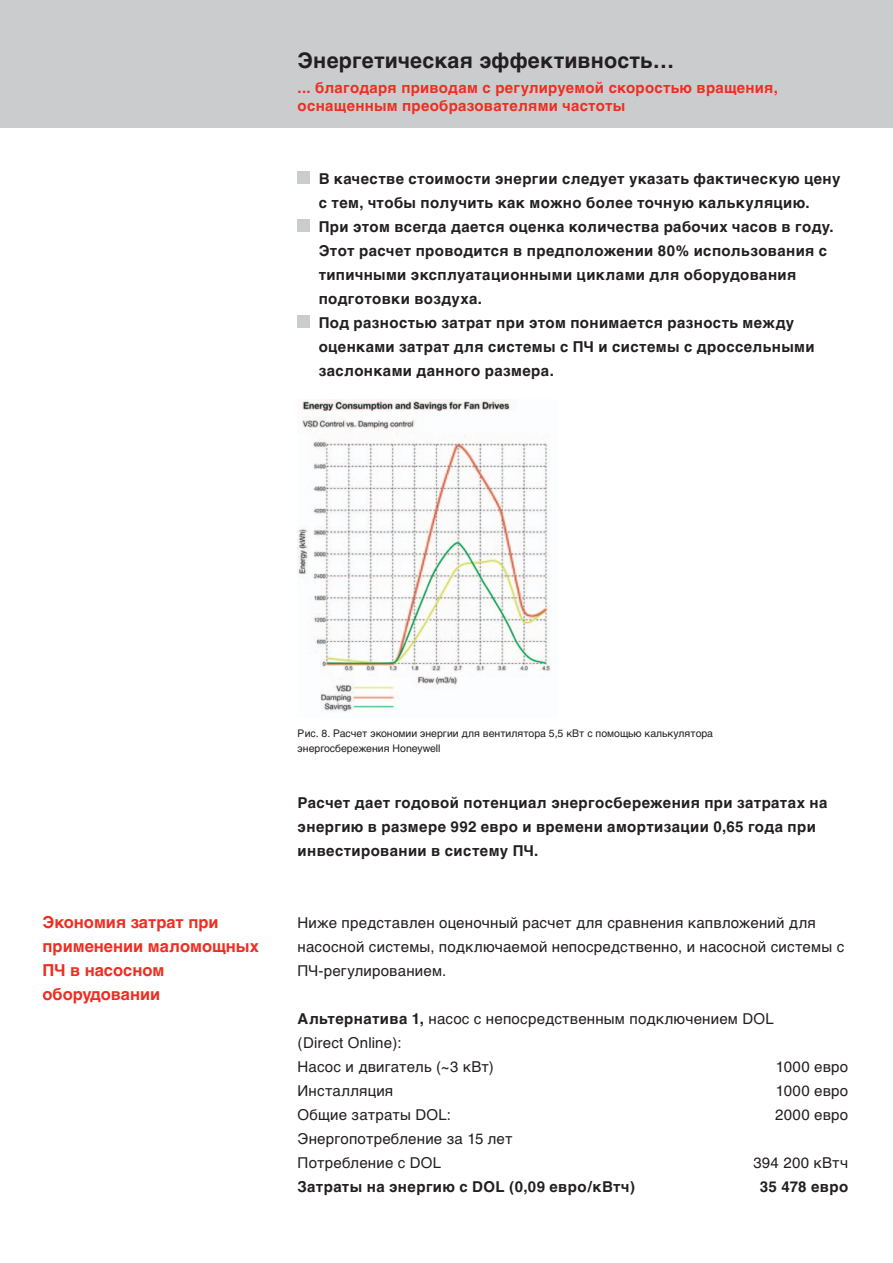
<style>
.page{position:relative;width:893px;height:1263px;background:#fff}
.page>*{position:absolute;margin:0;border:0;box-sizing:border-box;transform-origin:0 0}
.t1{font:700 21.45px "Helvetica Cyr";letter-spacing:.005em;color:#231f20}
.t2{font:700 16.5px/24px "Helvetica Cyr";color:#ee2e22}
.t3{font:700 15px/24px "Helvetica Cyr";letter-spacing:.025em;color:#231f20}
.t4{font:15px/24px "Helvetica Cyr Upright";letter-spacing:.015em;color:#231f20}
.t5{font:700 15px/18px "Helvetica Cyr";letter-spacing:.015em;color:#ee2e22}
.t6{font:10.5px/15px "Helvetica Cyr Upright";color:#231f20}
.s1{font-family:"Helvetica Cyr";font-weight:700}
</style>
<div class="page">
<div style="left:0;top:0;width:893px;height:128px;background:#cbccce"></div>
<img style="left:297px;top:400px;width:254px;height:312px">
<div style="left:298px;top:172px;width:12px;height:12px;background:#cbccce"></div>
<div style="left:298px;top:220px;width:12px;height:12px;background:#cbccce"></div>
<div style="left:298px;top:316px;width:12px;height:12px;background:#cbccce"></div>
<h1 class="t1" style="left:298px;top:48px;width:378px">Энергетическая эффективность…</h1>
<p class="t5" style="left:298px;top:78px;width:482px">... благодаря приводам с регулируемой скоростью вращения, оснащенным преобразователями частоты</p>
<p class="t3" style="left:319px;top:166px;width:523px">В качестве стоимости энергии следует указать фактическую цену с тем, чтобы получить как можно более точную калькуляцию.<br>При этом всегда дается оценка количества рабочих часов в году.<br>Этот расчет проводится в предположении 80% использования с типичными эксплуатационными циклами для оборудования подготовки воздуха.<br>Под разностью затрат при этом понимается разность между оценками затрат для системы с ПЧ и системы с дроссельными заслонками данного размера.</p>
<p class="t6" style="left:298px;top:726px;width:417px">Рис. 8. Расчет экономии энергии для вентилятора 5,5 кВт с помощью калькулятора энергосбережения Honeywell</p>
<p class="t3" style="left:298px;top:790px;width:531px">Расчет дает годовой потенциал энергосбережения при затратах на энергию в размере 992 евро и времени амортизации 0,65 года при инвестировании в систему ПЧ.</p>
<p class="t2" style="left:43px;top:910px;width:218px">Экономия затрат при применении маломощных<br>ПЧ в насосном оборудовании</p>
<p class="t4" style="left:298px;top:911px;width:548px">Ниже представлен оценочный расчет для сравнения капвложений для насосной системы, подключаемой непосредственно, и насосной системы с<br>ПЧ-регулированием.</p>
<p class="t4" style="left:298px;top:1007px;width:478px"><span class="s1">Альтернатива 1,</span> насос с непосредственным подключением DOL (Direct Online):<br>Насос и двигатель (~3 кВт)</p>
<p class="t4" style="left:776px;top:1055px;width:74px">1000 евро</p>
<p class="t4" style="left:298px;top:1079px;width:97px">Инсталляция</p>
<p class="t4" style="left:776px;top:1079px;width:74px">1000 евро</p>
<p class="t4" style="left:298px;top:1103px;width:155px">Общие затраты DOL:</p>
<p class="t4" style="left:775px;top:1103px;width:75px">2000 евро</p>
<p class="t4" style="left:298px;top:1127px;width:216px">Энергопотребление за 15 лет<br>Потребление с DOL</p>
<p class="t4" style="left:753px;top:1151px;width:96px">394 200 кВтч</p>
<p class="t3" style="left:298px;top:1174px;width:339px">Затраты на энергию с DOL (0,09 евро/кВтч)</p>
<p class="t3" style="left:760px;top:1174px;width:90px">35 478 евро</p>
</div>
